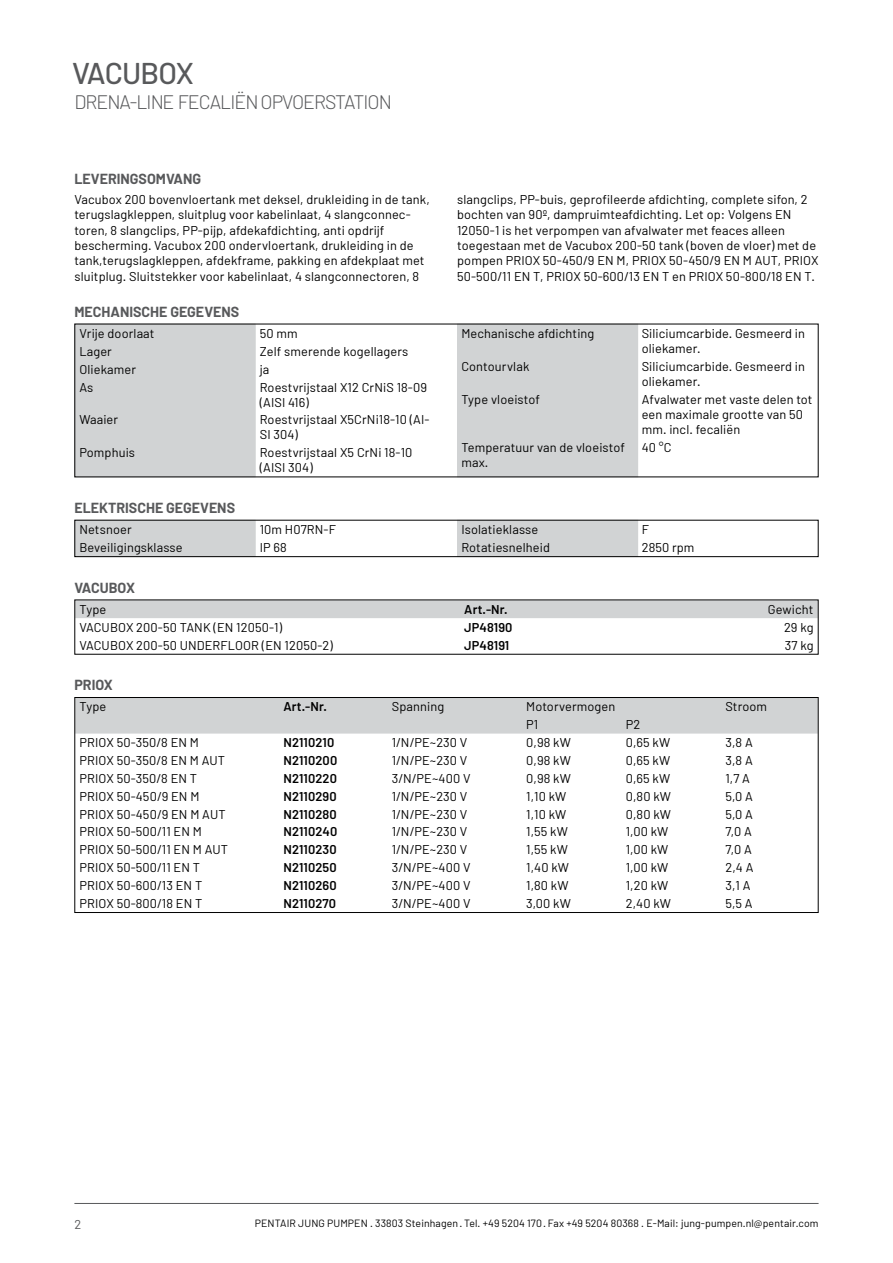
<style>
.page{position:relative;width:893px;height:1263px;background:#fff}
.page>*{position:absolute;margin:0;border:0;box-sizing:border-box;transform-origin:0 0}
.t1{font:500 30px "Barlow";letter-spacing:-.035em;color:#58595b}
.t2{font:300 19.5px "Barlow";letter-spacing:-.05em;color:#58595b}
.t3{font:700 14.25px "Barlow";color:#58595b}
.t4{font:12.75px/15.3px "Barlow";letter-spacing:.01em;color:#000}
.t5{font:600 12.75px "Barlow";letter-spacing:.01em;color:#000}
.t6{font:12.75px "Barlow";color:#58595b}
.t7{font:10.5px "Barlow";letter-spacing:.01em;color:#000}
</style>
<div class="page">
<hr style="left:74px;top:1203px;width:745px;height:1px;background:#58595b">
<div style="left:76px;top:699px;width:741px;height:35px;background:#d1d3d4"></div>
<div style="left:74px;top:697px;width:745px;height:216px;border:1px solid #000"></div>
<svg style="left:255px;top:326px;width:383px;height:149px"></svg>
<div style="left:76px;top:326px;width:179px;height:149px;background:#d1d3d4"></div>
<div style="left:457px;top:326px;width:180px;height:145px;background:#d1d3d4"></div>
<svg style="left:76px;top:522px;width:562px;height:33px"></svg>
<div style="left:74px;top:520px;width:745px;height:37px;border:1px solid #000"></div>
<div style="left:76px;top:601px;width:741px;height:17px;background:#d1d3d4"></div>
<h1 class="t1" style="left:72px;top:55px;width:123px">VACUBOX</h1>
<h2 class="t2" style="left:74px;top:90px;width:319px">DRENA-LINE FECALIËN OPVOERSTATION</h2>
<p class="t3" style="left:74px;top:170px;width:128px">LEVERINGSOMVANG</p>
<p class="t4" style="left:74px;top:192px;width:357px">Vacubox 200 bovenvloertank met deksel, drukleiding in de tank, terugslagkleppen, sluitplug voor kabelinlaat, 4 slangconnec&shy;toren, 8 slangclips, PP-pijp, afdekafdichting, anti opdrijf bescherming. Vacubox 200 ondervloertank, drukleiding in de tank,terugslagkleppen, afdekframe, pakking en afdekplaat met sluitplug. Sluitstekker voor kabelinlaat, 4 slangconnectoren, 8</p>
<p class="t4" style="left:457px;top:192px;width:363px">slangclips, PP-buis, geprofileerde afdichting, complete sifon, 2 bochten van 90º, dampruimteafdichting. Let op: Volgens EN 12050-1 is het verpompen van afvalwater met feaces alleen toegestaan met de Vacubox 200-50 tank (boven de vloer) met de pompen PRIOX 50-450/9 EN M, PRIOX 50-450/9 EN M AUT, PRIOX 50-500/11 EN T, PRIOX 50-600/13 EN T en PRIOX 50-800/18 EN T.</p>
<p class="t3" style="left:74px;top:303px;width:166px">MECHANISCHE GEGEVENS</p>
<p class="t4" style="left:79px;top:325px;width:77px">Vrije doorlaat</p>
<p class="t4" style="left:260px;top:325px;width:39px">50 mm</p>
<p class="t4" style="left:79px;top:343px;width:34px">Lager</p>
<p class="t4" style="left:260px;top:343px;width:150px">Zelf smerende kogellagers</p>
<p class="t4" style="left:79px;top:361px;width:58px">Oliekamer</p>
<p class="t4" style="left:260px;top:361px;width:11px">ja</p>
<p class="t4" style="left:79px;top:379px;width:16px">As</p>
<p class="t4" style="left:260px;top:379px;width:169px">Roestvrijstaal X12 CrNiS 18-09 (AISI 416)</p>
<p class="t4" style="left:79px;top:412px;width:40px">Waaier</p>
<p class="t4" style="left:260px;top:412px;width:171px">Roestvrijstaal X5CrNi18-10 (AI-<br>SI 304)</p>
<p class="t4" style="left:79px;top:445px;width:57px">Pomphuis</p>
<p class="t4" style="left:260px;top:445px;width:154px">Roestvrijstaal X5 CrNi 18-10 (AISI 304)</p>
<p class="t3" style="left:74px;top:499px;width:162px">ELEKTRISCHE GEGEVENS</p>
<p class="t4" style="left:79px;top:522px;width:54px">Netsnoer</p>
<p class="t4" style="left:260px;top:522px;width:78px">10m H07RN-F</p>
<p class="t4" style="left:79px;top:539px;width:105px">Beveiligingsklasse</p>
<p class="t4" style="left:260px;top:539px;width:29px">IP 68</p>
<p class="t3" style="left:74px;top:578px;width:62px">VACUBOX</p>
<p class="t4" style="left:461px;top:325px;width:135px">Mechanische afdichting</p>
<p class="t4" style="left:642px;top:326px;width:165px">Siliciumcarbide. Gesmeerd in oliekamer.</p>
<p class="t4" style="left:461px;top:358px;width:70px">Contourvlak</p>
<p class="t4" style="left:642px;top:358px;width:165px">Siliciumcarbide. Gesmeerd in oliekamer.</p>
<p class="t4" style="left:461px;top:391px;width:80px">Type vloeistof</p>
<p class="t4" style="left:642px;top:391px;width:172px">Afvalwater met vaste delen tot een maximale grootte van 50 mm. incl. fecaliën</p>
<p class="t4" style="left:461px;top:439px;width:165px">Temperatuur van de vloeistof max.</p>
<p class="t4" style="left:642px;top:439px;width:31px">40 °C</p>
<p class="t4" style="left:461px;top:522px;width:78px">Isolatieklasse</p>
<p class="t4" style="left:642px;top:522px;width:9px">F</p>
<p class="t4" style="left:461px;top:539px;width:90px">Rotatiesnelheid</p>
<p class="t4" style="left:642px;top:539px;width:54px">2850 rpm</p>
<p class="t4" style="left:79px;top:601px;width:28px">Type</p>
<p class="t5" style="left:464px;top:601px;width:45px">Art.-Nr.</p>
<p class="t4" style="left:768px;top:601px;width:47px">Gewicht</p>
<p class="t4" style="left:79px;top:619px;width:204px">VACUBOX 200-50 TANK (EN 12050-1)</p>
<p class="t5" style="left:464px;top:619px;width:50px">JP48190</p>
<p class="t4" style="left:784px;top:619px;width:31px">29 kg</p>
<p class="t4" style="left:79px;top:637px;width:255px">VACUBOX 200-50 UNDERFLOOR (EN 12050-2)</p>
<p class="t5" style="left:464px;top:637px;width:47px">JP48191</p>
<p class="t4" style="left:785px;top:637px;width:30px">37 kg</p>
<p class="t3" style="left:74px;top:676px;width:40px">PRIOX</p>
<p class="t4" style="left:79px;top:699px;width:28px">Type</p>
<p class="t5" style="left:283px;top:699px;width:45px">Art.-Nr.</p>
<p class="t4" style="left:392px;top:699px;width:54px">Spanning</p>
<p class="t4" style="left:526px;top:699px;width:91px">Motorvermogen</p>
<p class="t4" style="left:725px;top:699px;width:43px">Stroom</p>
<p class="t4" style="left:526px;top:717px;width:14px">P1</p>
<p class="t4" style="left:626px;top:717px;width:16px">P2</p>
<p class="t4" style="left:79px;top:735px;width:121px">PRIOX 50-350/8 EN M</p>
<p class="t5" style="left:283px;top:735px;width:52px">N2110210</p>
<p class="t4" style="left:392px;top:735px;width:77px">1/N/PE~230 V</p>
<p class="t4" style="left:526px;top:735px;width:46px">0,98 kW</p>
<p class="t4" style="left:626px;top:735px;width:46px">0,65 kW</p>
<p class="t4" style="left:725px;top:735px;width:29px">3,8 A</p>
<p class="t4" style="left:79px;top:752px;width:147px">PRIOX 50-350/8 EN M AUT</p>
<p class="t5" style="left:283px;top:752px;width:55px">N2110200</p>
<p class="t4" style="left:392px;top:752px;width:77px">1/N/PE~230 V</p>
<p class="t4" style="left:526px;top:752px;width:46px">0,98 kW</p>
<p class="t4" style="left:626px;top:752px;width:46px">0,65 kW</p>
<p class="t4" style="left:725px;top:752px;width:29px">3,8 A</p>
<p class="t4" style="left:79px;top:770px;width:119px">PRIOX 50-350/8 EN T</p>
<p class="t5" style="left:283px;top:770px;width:55px">N2110220</p>
<p class="t4" style="left:392px;top:770px;width:80px">3/N/PE~400 V</p>
<p class="t4" style="left:526px;top:770px;width:46px">0,98 kW</p>
<p class="t4" style="left:626px;top:770px;width:46px">0,65 kW</p>
<p class="t4" style="left:725px;top:770px;width:26px">1,7 A</p>
<p class="t4" style="left:79px;top:788px;width:122px">PRIOX 50-450/9 EN M</p>
<p class="t5" style="left:283px;top:788px;width:55px">N2110290</p>
<p class="t4" style="left:392px;top:788px;width:77px">1/N/PE~230 V</p>
<p class="t4" style="left:526px;top:788px;width:42px">1,10 kW</p>
<p class="t4" style="left:626px;top:788px;width:47px">0,80 kW</p>
<p class="t4" style="left:725px;top:788px;width:29px">5,0 A</p>
<p class="t4" style="left:79px;top:806px;width:148px">PRIOX 50-450/9 EN M AUT</p>
<p class="t5" style="left:283px;top:806px;width:55px">N2110280</p>
<p class="t4" style="left:392px;top:806px;width:77px">1/N/PE~230 V</p>
<p class="t4" style="left:526px;top:806px;width:42px">1,10 kW</p>
<p class="t4" style="left:626px;top:806px;width:47px">0,80 kW</p>
<p class="t4" style="left:725px;top:806px;width:29px">5,0 A</p>
<p class="t4" style="left:79px;top:824px;width:124px">PRIOX 50-500/11 EN M</p>
<p class="t5" style="left:283px;top:824px;width:56px">N2110240</p>
<p class="t4" style="left:392px;top:824px;width:77px">1/N/PE~230 V</p>
<p class="t4" style="left:526px;top:824px;width:43px">1,55 kW</p>
<p class="t4" style="left:626px;top:824px;width:44px">1,00 kW</p>
<p class="t4" style="left:725px;top:824px;width:28px">7,0 A</p>
<p class="t4" style="left:79px;top:842px;width:150px">PRIOX 50-500/11 EN M AUT</p>
<p class="t5" style="left:283px;top:842px;width:55px">N2110230</p>
<p class="t4" style="left:392px;top:842px;width:77px">1/N/PE~230 V</p>
<p class="t4" style="left:526px;top:842px;width:43px">1,55 kW</p>
<p class="t4" style="left:626px;top:842px;width:44px">1,00 kW</p>
<p class="t4" style="left:725px;top:842px;width:28px">7,0 A</p>
<p class="t4" style="left:79px;top:859px;width:122px">PRIOX 50-500/11 EN T</p>
<p class="t5" style="left:283px;top:860px;width:55px">N2110250</p>
<p class="t4" style="left:392px;top:859px;width:80px">3/N/PE~400 V</p>
<p class="t4" style="left:526px;top:859px;width:44px">1,40 kW</p>
<p class="t4" style="left:626px;top:859px;width:44px">1,00 kW</p>
<p class="t4" style="left:725px;top:859px;width:30px">2,4 A</p>
<p class="t4" style="left:79px;top:877px;width:124px">PRIOX 50-600/13 EN T</p>
<p class="t5" style="left:283px;top:877px;width:55px">N2110260</p>
<p class="t4" style="left:392px;top:877px;width:80px">3/N/PE~400 V</p>
<p class="t4" style="left:526px;top:877px;width:44px">1,80 kW</p>
<p class="t4" style="left:626px;top:877px;width:44px">1,20 kW</p>
<p class="t4" style="left:725px;top:877px;width:27px">3,1 A</p>
<p class="t4" style="left:79px;top:895px;width:124px">PRIOX 50-800/18 EN T</p>
<p class="t5" style="left:283px;top:895px;width:54px">N2110270</p>
<p class="t4" style="left:392px;top:895px;width:80px">3/N/PE~400 V</p>
<p class="t4" style="left:526px;top:895px;width:46px">3,00 kW</p>
<p class="t4" style="left:626px;top:895px;width:47px">2,40 kW</p>
<p class="t4" style="left:725px;top:895px;width:29px">5,5 A</p>
<p class="t6" style="left:74px;top:1216px;width:8px">2</p>
<p class="t7" style="left:255px;top:1216px;width:565px">PENTAIR JUNG PUMPEN . 33803 Steinhagen · Tel. +49 5204 170 · Fax +49 5204 80368 . E-Mail: jung-pumpen.nl@pentair.com</p>
</div>
